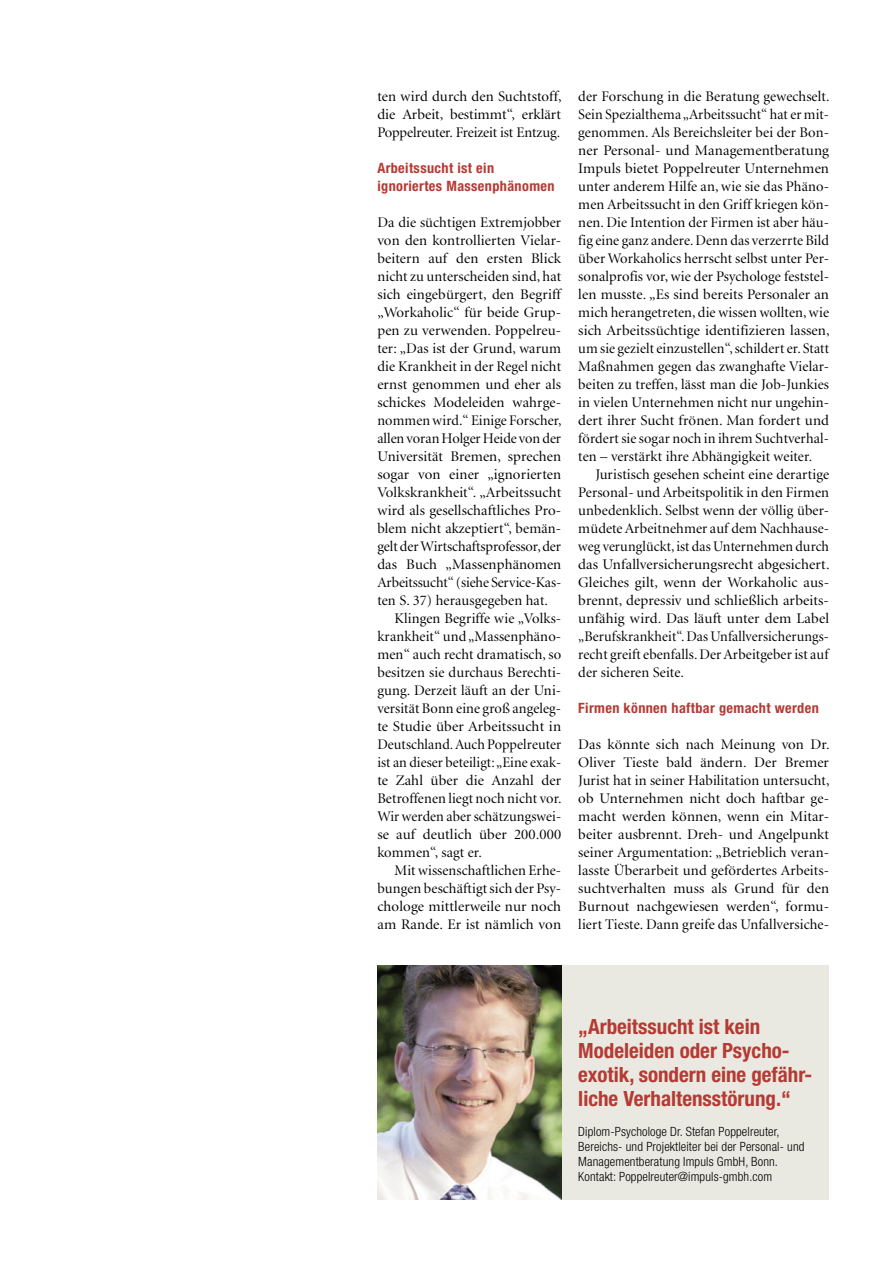
<style>
.page{position:relative;width:893px;height:1263px;background:#fff}
.page>*{position:absolute;margin:0;border:0;box-sizing:border-box;transform-origin:0 0}
.Zitat{font:700 condensed 21px/24px "Helvetica Neue LT";color:#b53a33}
._1_4_Fließ_Einzug{font:14.7px/18px "Minion Display";letter-spacing:.005em;color:#000;text-align:justify}
._1_4_Fließ{font:14.7px/18px "Minion Display";letter-spacing:.005em;color:#000;text-align:justify}
.Zwischentitel{font:700 condensed 14.25px/18px "Helvetica Neue LT";letter-spacing:.025em;color:#b53a33}
._1_7_1_BildLegende_Kasten{font:300 condensed 12.75px/15px "Helvetica Neue LT";letter-spacing:.01em;color:#000}
</style>
<div class="page">
<div style="left:561px;top:965px;width:268px;height:234px;background:#eae9e1"></div>
<img style="left:377px;top:965px;width:184px;height:234px">
<p class="_1_4_Fließ_Einzug" style="left:377px;top:88px;width:186px">ten wird durch den Suchtstoff, die Arbeit, bestimmt“, erklärt Poppelreuter. Freizeit ist Entzug.</p>
<p class="Zwischentitel" style="left:377px;top:159px;width:179px">Arbeitssucht ist ein ignoriertes Massenphänomen</p>
<p class="_1_4_Fließ" style="left:377px;top:214px;width:186px">Da die süchtigen Extremjobber von den kontrollierten Vielar&shy;beitern auf den ersten Blick nicht zu unterscheiden sind, hat sich eingebürgert, den Begriff „Workaholic“ für beide Grup&shy;pen zu verwenden. Poppelreu&shy;ter: „Das ist der Grund, warum die Krankheit in der Regel nicht ernst genommen und eher als schickes Modeleiden wahrge&shy;nommen wird.“ Einige Forscher, allen voran Holger Heide von der Universität Bremen, sprechen sogar von einer „ignorierten Volkskrankheit“. „Arbeitssucht wird als gesellschaftliches Pro&shy;blem nicht akzeptiert“, bemän&shy;gelt der Wirtschaftsprofessor, der das Buch „Massenphänomen Arbeitssucht“ (siehe Service-Kas&shy;ten S. 37) herausgegeben hat.</p>
<p class="_1_4_Fließ_Einzug" style="left:377px;top:610px;width:186px;text-indent:17px">Klingen Begriffe wie „Volks&shy;krankheit“ und „Massenphäno&shy;men“ auch recht dramatisch, so besitzen sie durchaus Berechti&shy;gung. Derzeit läuft an der Uni&shy;versität Bonn eine groß angeleg&shy;te Studie über Arbeitssucht in Deutschland. Auch Poppelreuter ist an dieser beteiligt: „Eine exak&shy;te Zahl über die Anzahl der Betroffenen liegt noch nicht vor.<br>Wir werden aber schätzungswei&shy;se auf deutlich über 200.000 kommen“, sagt er.</p>
<p class="_1_4_Fließ_Einzug" style="left:377px;top:862px;width:185px;text-indent:17px">Mit wissenschaftlichen Erhe&shy;bungen beschäftigt sich der Psy&shy;chologe mittlerweile nur noch am Rande. Er ist nämlich von</p>
<p class="_1_4_Fließ_Einzug" style="left:578px;top:88px;width:253px">der Forschung in die Beratung gewechselt.<br>Sein Spezialthema „Arbeitssucht“ hat er mit&shy;genommen. Als Bereichsleiter bei der Bon&shy;ner Personal- und Managementberatung Impuls bietet Poppelreuter Unternehmen unter anderem Hilfe an, wie sie das Phäno&shy;men Arbeitssucht in den Griff kriegen kön&shy;nen. Die Intention der Firmen ist aber häu&shy;fig eine ganz andere. Denn das verzerrte Bild über Workaholics herrscht selbst unter Per&shy;sonalprofis vor, wie der Psychologe feststel&shy;len musste. „Es sind bereits Personaler an mich herangetreten, die wissen wollten, wie sich Arbeitssüchtige identifizieren lassen, um sie gezielt einzustellen“, schildert er. Statt Maßnahmen gegen das zwanghafte Vielar&shy;beiten zu treffen, lässt man die Job-Junkies in vielen Unternehmen nicht nur ungehin&shy;dert ihrer Sucht frönen. Man fordert und fördert sie sogar noch in ihrem Suchtverhal&shy;ten – verstärkt ihre Abhängigkeit weiter.</p>
<p class="_1_4_Fließ_Einzug" style="left:578px;top:466px;width:253px;text-indent:17px">Juristisch gesehen scheint eine derartige Personal- und Arbeitspolitik in den Firmen unbedenklich. Selbst wenn der völlig über&shy;müdete Arbeitnehmer auf dem Nachhause&shy;weg verunglückt, ist das Unternehmen durch das Unfallversicherungsrecht abgesichert.<br>Gleiches gilt, wenn der Workaholic aus&shy;brennt, depressiv und schließlich arbeits&shy;unfähig wird. Das läuft unter dem Label „Berufskrankheit“. Das Unfallversicherungs&shy;recht greift ebenfalls. Der Arbeitgeber ist auf der sicheren Seite.</p>
<p class="Zwischentitel" style="left:578px;top:699px;width:242px">Firmen können haftbar gemacht werden</p>
<p class="_1_4_Fließ" style="left:578px;top:736px;width:253px">Das könnte sich nach Meinung von Dr.<br>Oliver Tieste bald ändern. Der Bremer Jurist hat in seiner Habilitation untersucht, ob Unternehmen nicht doch haftbar ge&shy;macht werden können, wenn ein Mitar&shy;beiter ausbrennt. Dreh- und Angelpunkt seiner Argumentation: „Betrieblich veran&shy;lasste Überarbeit und gefördertes Arbeits&shy;suchtverhalten muss als Grund für den Burnout nachgewiesen werden“, formu&shy;liert Tieste. Dann greife das Unfallversiche-</p>
<p class="Zitat" style="left:578px;top:1014px;width:236px">„Arbeitssucht ist kein<br>Modeleiden oder Psycho&shy;exotik, sondern eine gefähr&shy;liche Verhaltensstörung.“</p>
<p class="_1_7_1_BildLegende_Kasten" style="left:578px;top:1124px;width:228px">Diplom-Psychologe Dr. Stefan Poppelreuter,<br>Bereichs- und Projektleiter bei der Personal- und<br>Managementberatung Impuls GmbH, Bonn.</p>
<p class="_1_7_1_BildLegende_Kasten" style="left:578px;top:1169px;width:195px">Kontakt: Poppelreuter@impuls-gmbh.com</p>
</div>
